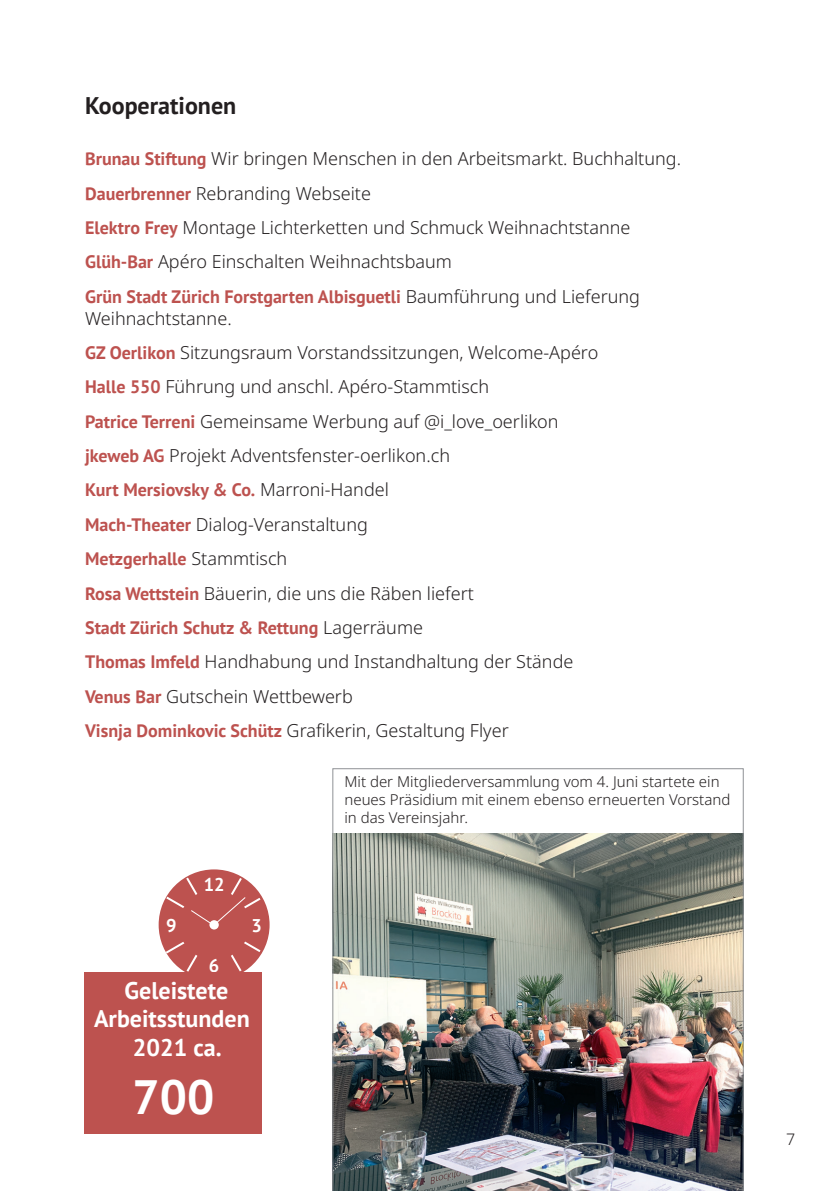
<style>
.page{position:relative;width:840px;height:1191px;background:#fff}
.page>*{position:absolute;margin:0;border:0;box-sizing:border-box;transform-origin:0 0}
.t1{font:700 48px "PT Sans";color:#fff}
.t2{font:700 24px/28.8px "PT Sans";color:#fff;text-align:center}
.t3{font:700 24px "PT Sans";color:#231f20}
.t4{font:700 18.4px "PT Sans";color:#fff}
.t5{font:300 18px/34.4px "Noto Sans";color:#231f20}
.t6{font:700 18px "PT Sans";color:#bd524f}
.t7{font:300 16px "Noto Sans";color:#231f20}
.t8{font:300 15px/18px "Noto Sans";color:#231f20}
.s1{font-family:"PT Sans";font-weight:700;color:#bd524f}
.s2{font-family:"Noto Sans";font-weight:300;color:#231f20}
.s3{color:#bd524f}
</style>
<div class="page">
<div style="left:158px;top:869px;width:111px;height:111px;background:#bd524f;border-radius:50%"></div>
<svg style="left:163px;top:875px;width:99px;height:97px"></svg>
<div style="left:85px;top:972px;width:177px;height:162px;background:#bd524f"></div>
<img style="left:332px;top:768px;width:411px;height:423px">
<h2 class="t3" style="left:85px;top:90px;width:153px">Kooperationen</h2>
<p class="t5" style="left:85px;top:142px;width:597px"><span class="s1">Brunau Stiftung</span> Wir bringen Menschen in den Arbeitsmarkt. Buchhaltung.<br><span class="s1">Dauerbrenner</span> Rebranding Webseite<br><span class="s1">Elektro Frey</span> Montage Lichterketten und Schmuck Weihnachtstanne <span class="s1">Glüh-Bar</span> Apéro Einschalten Weihnachtsbaum</p>
<p class="t6" style="left:85px;top:284px;width:556px">Grün Stadt Zürich Forstgarten Albisguetli <span class="s2">Baumführung und Lieferung</span></p>
<p class="t5" style="left:85px;top:301px;width:514px">Weihnachtstanne.<br><span class="s1">GZ Oerlikon</span> Sitzungsraum Vorstandssitzungen, Welcome-Apéro <span class="s1">Halle 550</span> Führung und anschl. Apéro-Stammtisch<br><span class="s1">Patrice Terreni</span> Gemeinsame Werbung auf @i_love_oerlikon <span class="s1">jkeweb AG</span> Projekt Adventsfenster-oerlikon.ch</p>
<p class="t6" style="left:85px;top:478px;width:305px">Kurt Mersiovsky &amp; Co. <span class="s2">Marroni-Handel</span></p>
<p class="t5" style="left:85px;top:507px;width:284px"><span class="s1">Mach-Theater</span> Dialog-Veranstaltung</p>
<p class="t6" style="left:85px;top:547px;width:203px">Metzgerhalle <span class="s2">Stammtisch</span></p>
<p class="t5" style="left:85px;top:576px;width:390px"><span class="s1">Rosa Wettstein</span> Bäuerin, die uns die Räben liefert</p>
<p class="t6" style="left:85px;top:615px;width:339px">Stadt Zürich Schutz &amp; Rettung <span class="s2">Lagerräume</span></p>
<p class="t5" style="left:85px;top:645px;width:489px"><span class="s1">Thomas Imfeld</span> Handhabung und Instandhaltung der Stände<br><span class="s1">Venus Bar</span> Gutschein Wettbewerb<br><span class="s1">Visnja Dominkovic Schütz</span> Grafikerin, Gestaltung Flyer</p>
<p class="t4" style="left:203px;top:872px;width:22px">12</p>
<p class="t4" style="left:166px;top:913px;width:12px">9</p>
<p class="t4" style="left:251px;top:913px;width:12px">3</p>
<p class="t4" style="left:209px;top:953px;width:12px">6</p>
<h2 class="t2" style="left:94px;top:975px;width:163px">Geleistete<br>Arbeitsstunden<span class="s3">.<br></span>2021 ca.</h2>
<h1 class="t1" style="left:132px;top:1065px;width:83px">700</h1>
<p class="t8" style="left:344px;top:772px;width:387px">Mit der Mitgliederversammlung vom 4. Juni startete ein neues Präsidium mit einem ebenso erneuerten Vorstand in das Vereinsjahr.</p>
<p class="t7" style="left:785px;top:1128px;width:11px">7</p>
</div>
